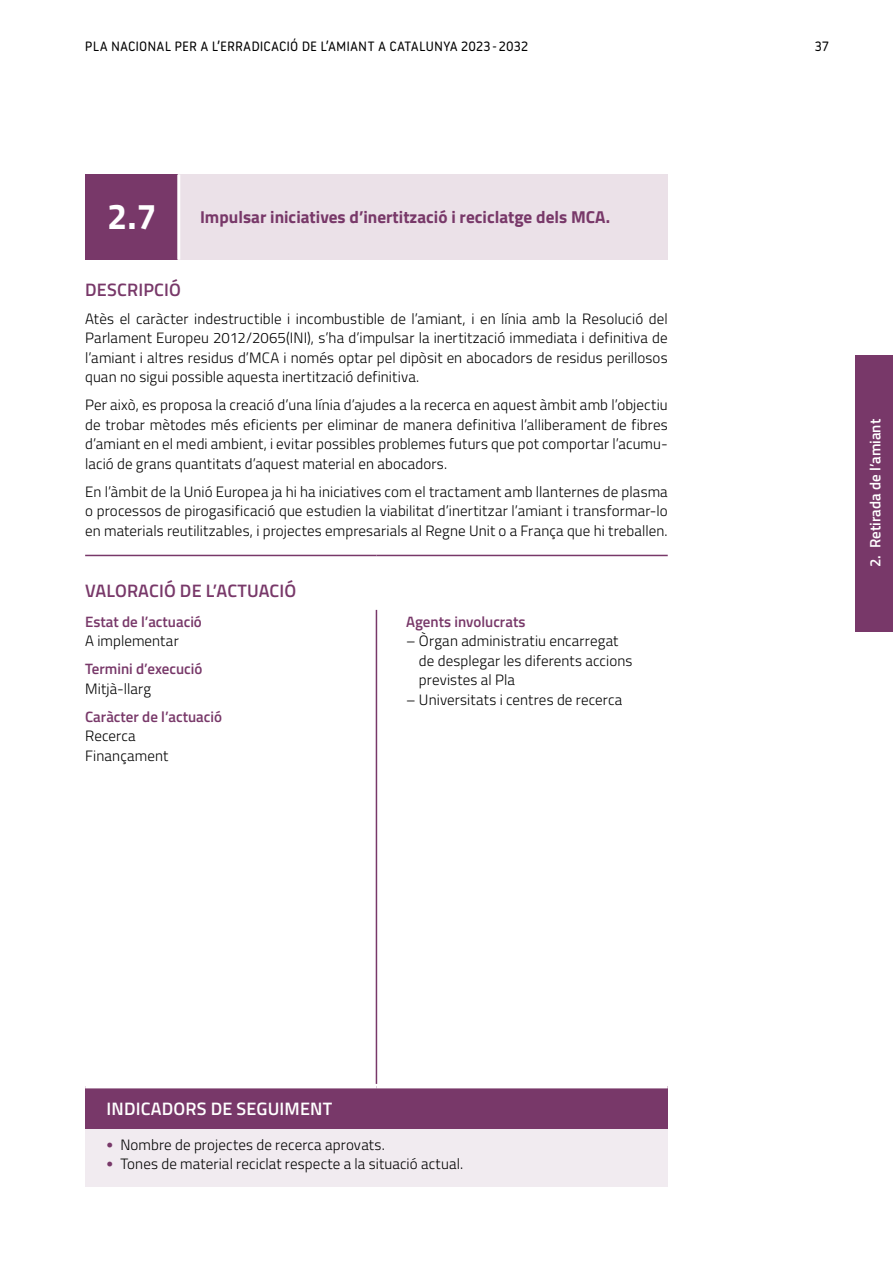
<style>
.page{position:relative;width:893px;height:1263px;background:#fff}
.page>*{position:absolute;margin:0;border:0;box-sizing:border-box;transform-origin:0 0}
.TIT_1_1{font:700 36px "Titillium Web";color:#fff}
.TIT_DES-VAL{font:600 18px "Titillium Web";letter-spacing:.01em;color:#783869}
.TIT_DES-VAL_BLANC{font:600 18px "Titillium Web";letter-spacing:.01em;color:#fff}
.TIT_1_1_text{font:700 17.25px "Titillium Web";color:#783869}
.TEXT_FITXES_col{font:300 15px/19.5px "Titillium Web";letter-spacing:.01em;color:#000;text-align:justify}
.TITOL_-_COLUMNES{font:600 15px "Titillium Web";color:#783869}
.TEXT_-_COLUMNES{font:300 15px "Titillium Web";letter-spacing:.005em;color:#000}
.t1{font:600 15px "Titillium Web";color:#fff}
.t2{font:13.5px "Noway Round";letter-spacing:.005em;color:#000}
.s1{font-family:"Helvetica";font-size:13.5px;color:#783869}
</style>
<div class="page">
<div style="left:855px;top:355px;width:38px;height:276px;background:#783869"></div>
<div style="left:85px;top:175px;width:94px;height:85px;background:#783869"></div>
<div style="left:179px;top:175px;width:489px;height:85px;background:#ebe1e8"></div>
<hr style="left:177px;top:175px;width:3px;height:85px;background:#fff">
<div style="left:85px;top:1086px;width:583px;height:43px;background:#783869"></div>
<div style="left:85px;top:1129px;width:583px;height:57px;background:#f1ebf0"></div>
<hr style="left:85px;top:555px;width:291px;height:1px;background:#783869">
<hr style="left:376px;top:555px;width:292px;height:1px;background:#783869">
<hr style="left:85px;top:1084px;width:291px;height:4px;background:#fff">
<hr style="left:376px;top:1084px;width:292px;height:4px;background:#fff">
<hr style="left:376px;top:610px;width:1px;height:474px;background:#783869">
<p class="t2" style="left:85px;top:37px;width:445px">PLA NACIONAL PER A L’ERRADICACIÓ DE L’AMIANT A CATALUNYA 2023 - 2032</p>
<p class="t2" style="left:815px;top:37px;width:16px">37</p>
<p class="TIT_1_1" style="left:107px;top:189px;width:51px">2.7</p>
<p class="TIT_1_1_text" style="left:200px;top:203px;width:411px">Impulsar iniciatives d’inertització i reciclatge dels MCA.</p>
<p class="TIT_DES-VAL" style="left:85px;top:276px;width:97px">DESCRIPCIÓ</p>
<p class="TEXT_FITXES_col" style="left:85px;top:308px;width:584px">Atès el caràcter indestructible i incombustible de l’amiant, i en línia amb la Resolució del Parlament Europeu 2012/2065(INI), s’ha d’impulsar la inertització immediata i definitiva de l’amiant i altres residus d’MCA i només optar pel dipòsit en abocadors de residus perillosos quan no sigui possible aquesta inertització definitiva.</p>
<p class="TEXT_FITXES_col" style="left:85px;top:395px;width:584px">Per això, es proposa la creació d’una línia d’ajudes a la recerca en aquest àmbit amb l’objectiu de trobar mètodes més eficients per eliminar de manera definitiva l’alliberament de fibres d’amiant en el medi ambient, i evitar possibles problemes futurs que pot comportar l’acumu&shy;lació de grans quantitats d’aquest material en abocadors.</p>
<p class="TEXT_FITXES_col" style="left:85px;top:481px;width:584px">En l’àmbit de la Unió Europea ja hi ha iniciatives com el tractament amb llanternes de plasma o processos de pirogasificació que estudien la viabilitat d’inertitzar l’amiant i transformar-lo en materials reutilitzables, i projectes empresarials al Regne Unit o a França que hi treballen.</p>
<p class="TIT_DES-VAL" style="left:85px;top:577px;width:213px">VALORACIÓ DE L’ACTUACIÓ</p>
<p class="TITOL_-_COLUMNES" style="left:85px;top:610px;width:118px">Estat de l’actuació</p>
<p class="TEXT_-_COLUMNES" style="left:85px;top:630px;width:95px">A implementar</p>
<p class="TITOL_-_COLUMNES" style="left:85px;top:658px;width:119px">Termini d’execució</p>
<p class="TEXT_-_COLUMNES" style="left:85px;top:678px;width:68px">Mitjà-llarg</p>
<p class="TITOL_-_COLUMNES" style="left:85px;top:705px;width:138px">Caràcter de l’actuació</p>
<p class="TEXT_-_COLUMNES" style="left:85px;top:725px;width:52px">Recerca</p>
<p class="TEXT_-_COLUMNES" style="left:85px;top:745px;width:85px">Finançament</p>
<p class="TITOL_-_COLUMNES" style="left:406px;top:610px;width:121px">Agents involucrats</p>
<p class="TEXT_FITXES_col" style="left:419px;top:631px;width:215px;text-align:left;text-indent:-13px">– Òrgan administratiu encarregat de desplegar les diferents accions previstes al Pla</p>
<p class="TEXT_FITXES_col" style="left:406px;top:689px;width:218px">– Universitats i centres de recerca</p>
<p class="t1" style="left:864px;top:567px;width:150px;rotate:-90deg">2. Retirada de l’amiant</p>
<p class="TIT_DES-VAL_BLANC" style="left:107px;top:1095px;width:227px">INDICADORS DE SEGUIMENT</p>
<p class="TEXT_FITXES_col" style="left:106px;top:1134px;width:280px"><span class="s1">•</span> Nombre de projectes de recerca aprovats.</p>
<p class="TEXT_FITXES_col" style="left:106px;top:1154px;width:358px"><span class="s1">•</span> Tones de material reciclat respecte a la situació actual.</p>
</div>
